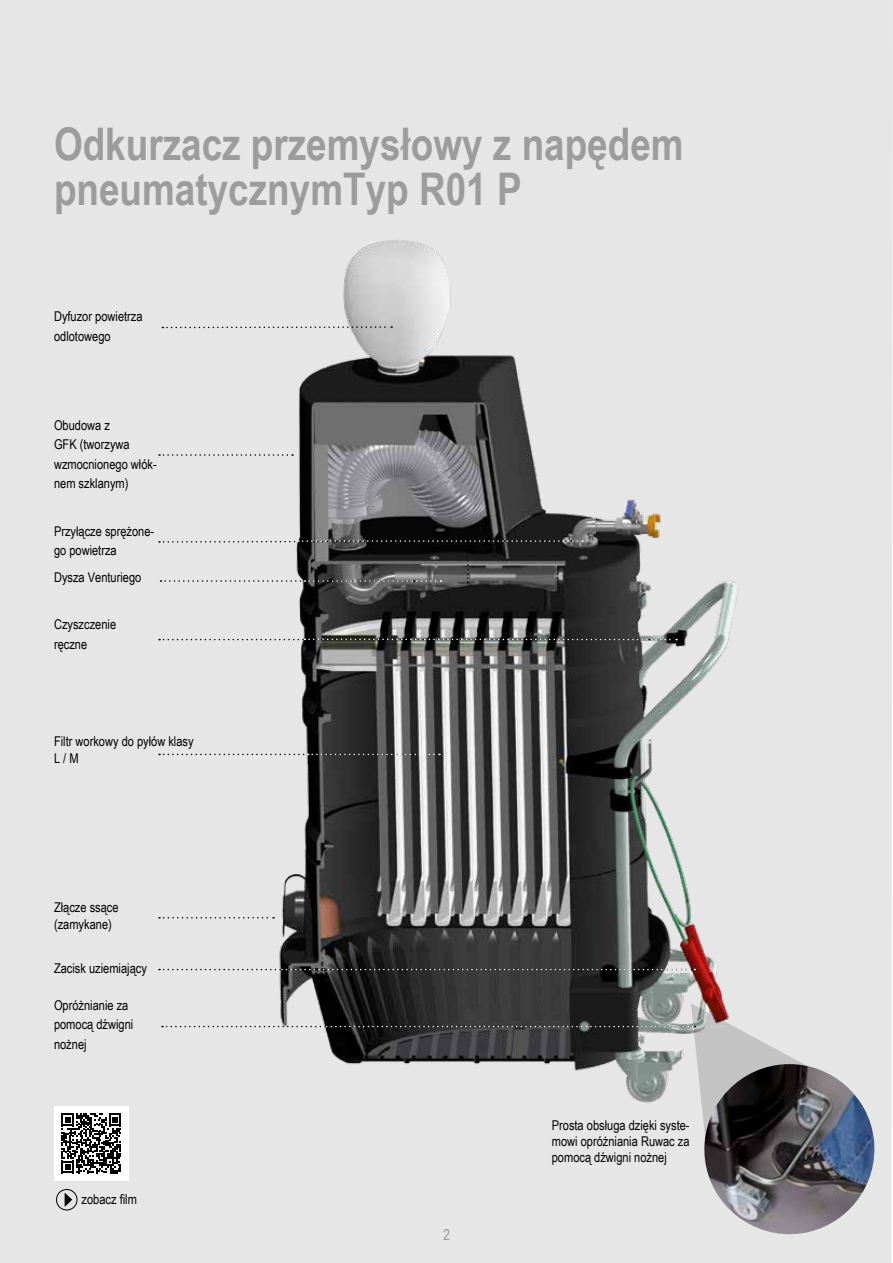
<style>
.page{position:relative;width:893px;height:1263px;background:#e6e6e6}
.page>*{position:absolute;margin:0;border:0;box-sizing:border-box;transform-origin:0 0}
.t1{font:700 45px/45px "Arial Narrow";color:#9c9c9d}
.t2{font:15px "Arial Narrow";color:#9c9c9d}
.t3{font:13.5px/19.5px "Arial Narrow";color:#000}
</style>
<div class="page">
<img style="left:259px;top:226px;width:487px;height:777px">
<svg style="left:162px;top:326px;width:230px;height:2px"></svg>
<svg style="left:159px;top:638px;width:518px;height:2px"></svg>
<svg style="left:159px;top:454px;width:134px;height:2px"></svg>
<svg style="left:159px;top:754px;width:281px;height:1px"></svg>
<svg style="left:159px;top:540px;width:424px;height:43px"></svg>
<svg style="left:159px;top:969px;width:536px;height:1px"></svg>
<svg style="left:159px;top:917px;width:115px;height:1px"></svg>
<svg style="left:162px;top:1003px;width:653px;height:167px"></svg>
<img style="left:699px;top:1064px;width:181px;height:175px">
<div style="left:54px;top:1106px;width:74px;height:74px;background:#fff"></div>
<svg style="left:61px;top:1113px;width:60px;height:60px"></svg>
<div style="left:56px;top:1189px;width:21px;height:21px;border:1px solid #000;border-radius:50%"></div>
<svg style="left:65px;top:1192px;width:7px;height:15px"></svg>
<h1 class="t1" style="left:54px;top:120px;width:631px">Odkurzacz przemysłowy z napędem pneumatycznymTyp R01 P</h1>
<p class="t3" style="left:54px;top:306px;width:90px">Dyfuzor powietrza odlotowego</p>
<p class="t3" style="left:54px;top:415px;width:104px">Obudowa z<br>GFK (tworzywa wzmocnionego włók&shy;nem szklanym)</p>
<p class="t3" style="left:54px;top:521px;width:102px">Przyłącze sprężone&shy;go powietrza</p>
<p class="t3" style="left:54px;top:567px;width:89px">Dysza Venturiego</p>
<p class="t3" style="left:54px;top:614px;width:64px">Czyszczenie ręczne</p>
<p class="t3" style="left:54px;top:733px;width:141px;line-height:16.2px">Filtr workowy do pyłów klasy<br>L / M</p>
<p class="t3" style="left:54px;top:899px;width:66px;line-height:16.2px">Złącze ssące (zamykane)</p>
<p class="t3" style="left:54px;top:958px;width:94px">Zacisk uziemiający</p>
<p class="t3" style="left:54px;top:995px;width:81px">Opróżnianie za pomocą dźwigni nożnej</p>
<p class="t3" style="left:82px;top:1189px;width:57px">zobacz film</p>
<p class="t2" style="left:443px;top:1223px;width:8px">2</p>
<p class="t3" style="left:552px;top:1116px;width:139px;line-height:16.2px;text-align:justify">Prosta obsługa dzięki syste&shy;mowi opróżniania Ruwac za pomocą dźwigni nożnej</p>
</div>
